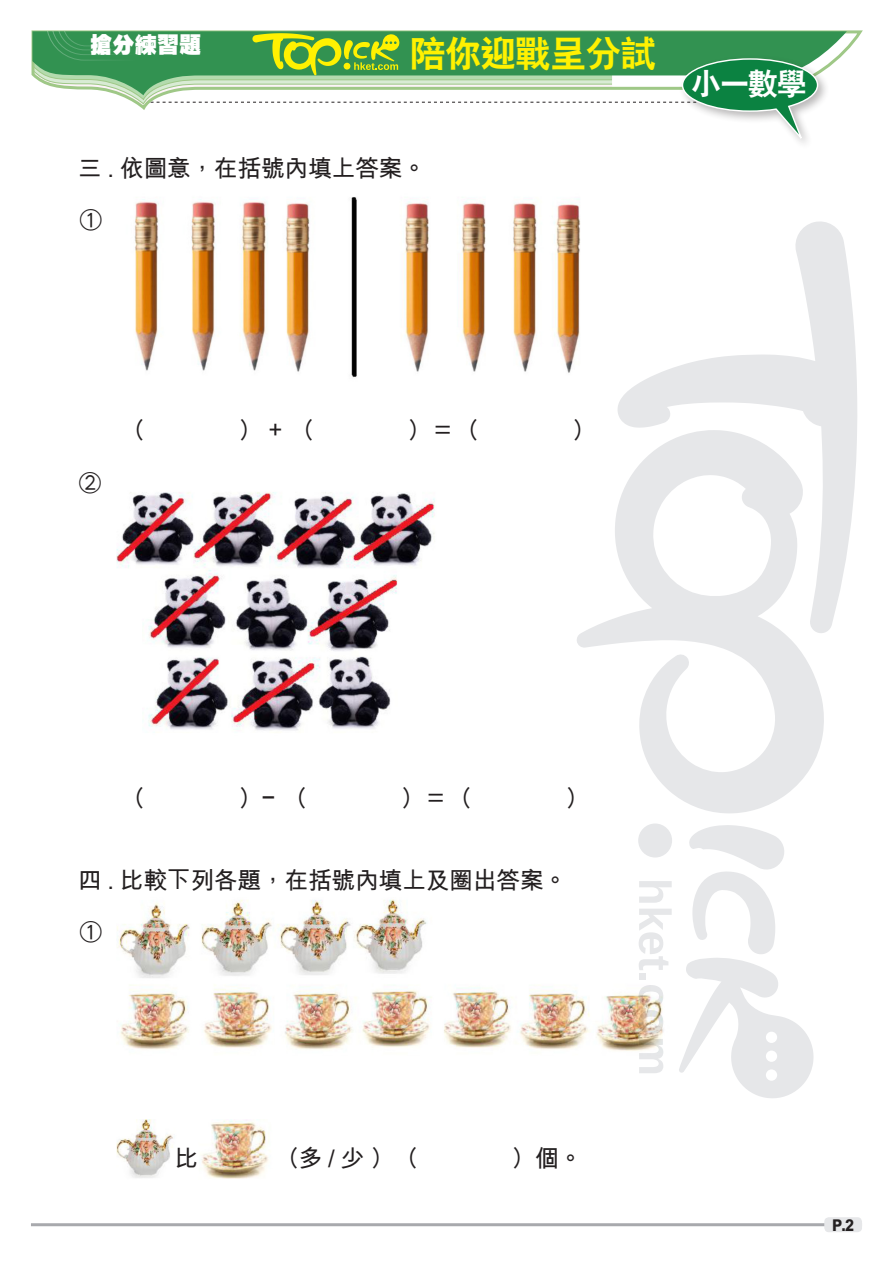
<style>
.page{position:relative;width:893px;height:1263px;background:#fff}
.page>*{position:absolute;margin:0;border:0;box-sizing:border-box;transform-origin:0 0}
.小題eq{font:36px "C Hei 2 Xbold HKSCS";letter-spacing:-.025em;color:#fff101}
.內文{font:30px "C Hei 2 Xbold HKSCS";color:#fff}
.Ex_Questions{font:24px "M Hei Bold HKSCS";letter-spacing:-.02em;color:#231f20}
.小題{font:22.2px "C Hei Ultra Bold HKSCS";color:#fff}
.t1{font:16.2px "M Hei Xbold HKSCS";color:#231f20;scale:.9 1}
.s1{font-family:"Arial"}
</style>
<div class="page">
<svg style="left:694px;top:825px;width:120px;height:273px"></svg>
<svg style="left:694px;top:221px;width:163px;height:411px"></svg>
<svg style="left:694px;top:430px;width:131px;height:383px"></svg>
<img style="left:116px;top:197px;width:578px;height:982px">
<svg style="left:819px;top:31px;width:28px;height:35px"></svg>
<div style="left:678px;top:54px;width:152px;height:96px;background:#231f20;opacity:.32"></div>
<svg style="left:31px;top:30px;width:788px;height:116px"></svg>
<hr style="left:31px;top:1223px;width:831px;height:3px;background:#a8a9ad">
<div style="left:824px;top:1217px;width:38px;height:15px;background:#e6e7e9;border-radius:4px"></div>
<p class="小題" style="left:90px;top:30px;width:113px">搶分練習題</p>
<p class="小題eq" style="left:410px;top:30px;width:248px">陪你迎戰呈分試</p>
<p class="Ex_Questions" style="left:78px;top:150px;width:350px">三 . 依圖意，在括號內填上答案。</p>
<p class="Ex_Questions" style="left:78px;top:203px;width:25px">①</p>
<p class="內文" style="left:691px;top:64px;width:117px">小一數學</p>
<p class="Ex_Questions" style="left:78px;top:465px;width:25px">②</p>
<p class="Ex_Questions" style="left:120px;top:413px;width:25px">（</p>
<p class="Ex_Questions" style="left:238px;top:413px;width:77px">） <span class="s1">+</span> （</p>
<p class="Ex_Questions" style="left:407px;top:413px;width:73px">）＝（</p>
<p class="Ex_Questions" style="left:572px;top:413px;width:25px">）</p>
<p class="Ex_Questions" style="left:120px;top:780px;width:25px">（</p>
<p class="Ex_Questions" style="left:238px;top:780px;width:70px">）<span class="s1">−</span> （</p>
<p class="Ex_Questions" style="left:400px;top:780px;width:73px">）＝（</p>
<p class="Ex_Questions" style="left:565px;top:780px;width:25px">）</p>
<p class="Ex_Questions" style="left:78px;top:863px;width:491px">四 . 比較下列各題，在括號內填上及圈出答案。</p>
<p class="Ex_Questions" style="left:78px;top:915px;width:25px">①</p>
<p class="Ex_Questions" style="left:174px;top:1141px;width:25px">比</p>
<p class="Ex_Questions" style="left:275px;top:1141px;width:144px">（多 / 少 ）（</p>
<p class="Ex_Questions" style="left:511px;top:1141px;width:73px">）個。</p>
<p class="t1" style="left:832px;top:1214px;width:26px">P.2</p>
</div>
